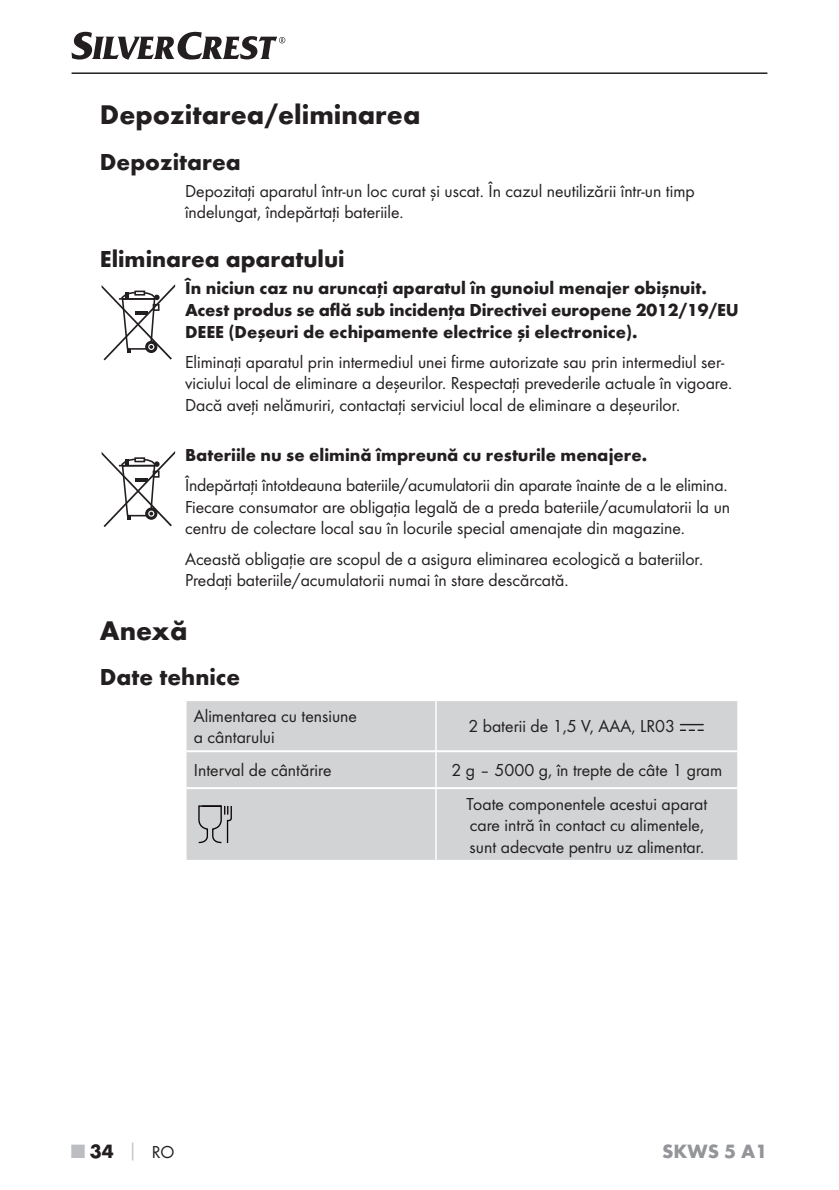
<style>
.page{position:relative;width:839px;height:1190px;background:#fff}
.page>*{position:absolute;margin:0;border:0;box-sizing:border-box;transform-origin:0 0}
.t1{font:700 28px "Futura";color:#231f20}
.t2{font:700 24px "Futura";color:#231f20}
.t3{font:700 20px "Futura";color:#939598}
.t4{font:700 20px "Futura";color:#231f20}
.t5{font:18px/21.6px "Futura Boo";color:#231f20}
.t6{font:700 18px/21.6px "Futura";color:#231f20}
.s1{color:#bbbdc0}
.s2{font-size:18px;color:#bbbdc0}
.s3{font-family:"Futura Boo";font-weight:400;font-size:18px}
</style>
<div class="page">
<hr style="left:71px;top:72px;width:696px;height:2px;background:#231f20">
<svg style="left:71px;top:32px;width:214px;height:28px"></svg>
<div style="left:186px;top:701px;width:550px;height:159px;background:#d1d3d4"></div>
<hr style="left:186px;top:787px;width:550px;height:2px;background:#fff">
<hr style="left:435px;top:789px;width:1px;height:71px;background:#fff">
<hr style="left:435px;top:701px;width:1px;height:49px;background:#fff">
<hr style="left:186px;top:750px;width:249px;height:2px;background:#fff">
<hr style="left:435px;top:752px;width:1px;height:35px;background:#fff">
<hr style="left:435px;top:750px;width:301px;height:2px;background:#fff">
<svg style="left:680px;top:724px;width:22px;height:7px"></svg>
<svg style="left:197px;top:804px;width:35px;height:40px"></svg>
<svg style="left:102px;top:284px;width:73px;height:76px"></svg>
<svg style="left:102px;top:451px;width:73px;height:76px"></svg>
<h1 class="t1" style="left:100px;top:103px;width:322px">Depozitarea/eliminarea</h1>
<h2 class="t2" style="left:100px;top:152px;width:142px">Depozitarea</h2>
<p class="t5" style="left:185px;top:181px;width:511px">Depozitaţi aparatul într-un loc curat și uscat. În cazul neutilizării într-un timp îndelungat, îndepărtaţi bateriile.</p>
<h2 class="t2" style="left:100px;top:250px;width:246px">Eliminarea aparatului</h2>
<p class="t6" style="left:185px;top:279px;width:555px">În niciun caz nu aruncaţi aparatul în gunoiul menajer obișnuit.<br>Acest produs se află sub incidenţa Directivei europene 2012/19/EU<br>DEEE (Deșeuri de echipamente electrice și electronice).</p>
<p class="t5" style="left:185px;top:352px;width:548px">Eliminaţi aparatul prin intermediul unei firme autorizate sau prin intermediul ser&shy;viciului local de eliminare a deșeurilor. Respectaţi prevederile actuale în vigoare.<br>Dacă aveţi nelămuriri, contactaţi serviciul local de eliminare a deșeurilor.</p>
<p class="t6" style="left:185px;top:446px;width:463px">Bateriile nu se elimină împreună cu resturile menajere.</p>
<p class="t5" style="left:185px;top:475px;width:546px">Îndepărtaţi întotdeauna bateriile/acumulatorii din aparate înainte de a le elimina.<br>Fiecare consumator are obligaţia legală de a preda bateriile/acumulatorii la un centru de colectare local sau în locurile special amenajate din magazine.</p>
<p class="t5" style="left:185px;top:548px;width:519px">Această obligaţie are scopul de a asigura eliminarea ecologică a bateriilor.<br>Predaţi bateriile/acumulatorii numai în stare descărcată.</p>
<h1 class="t1" style="left:100px;top:619px;width:89px">Anexă</h1>
<h2 class="t2" style="left:100px;top:668px;width:141px">Date tehnice</h2>
<p class="t5" style="left:194px;top:706px;width:164px">Alimentarea cu tensiune a cântarului</p>
<p class="t5" style="left:468px;top:716px;width:208px">2 baterii de 1,5 V, AAA, LR03</p>
<p class="t5" style="left:194px;top:760px;width:139px">Interval de cântărire</p>
<p class="t5" style="left:451px;top:754px;width:272px;line-height:33.2px;text-align:center">2 g – 5000 g, în trepte de câte 1 gram<br>Toate componentele acestui aparat</p>
<p class="t5" style="left:469px;top:815px;width:236px">care intră în contact cu alimentele, sunt adecvate pentru uz alimentar.</p>
<p class="t4" style="left:71px;top:1143px;width:104px"><span class="s1">■</span> 34 <span class="s2">│</span> <span class="s3">RO</span></p>
<p class="t3" style="left:661px;top:1143px;width:107px">SKWS 5 A1</p>
</div>
